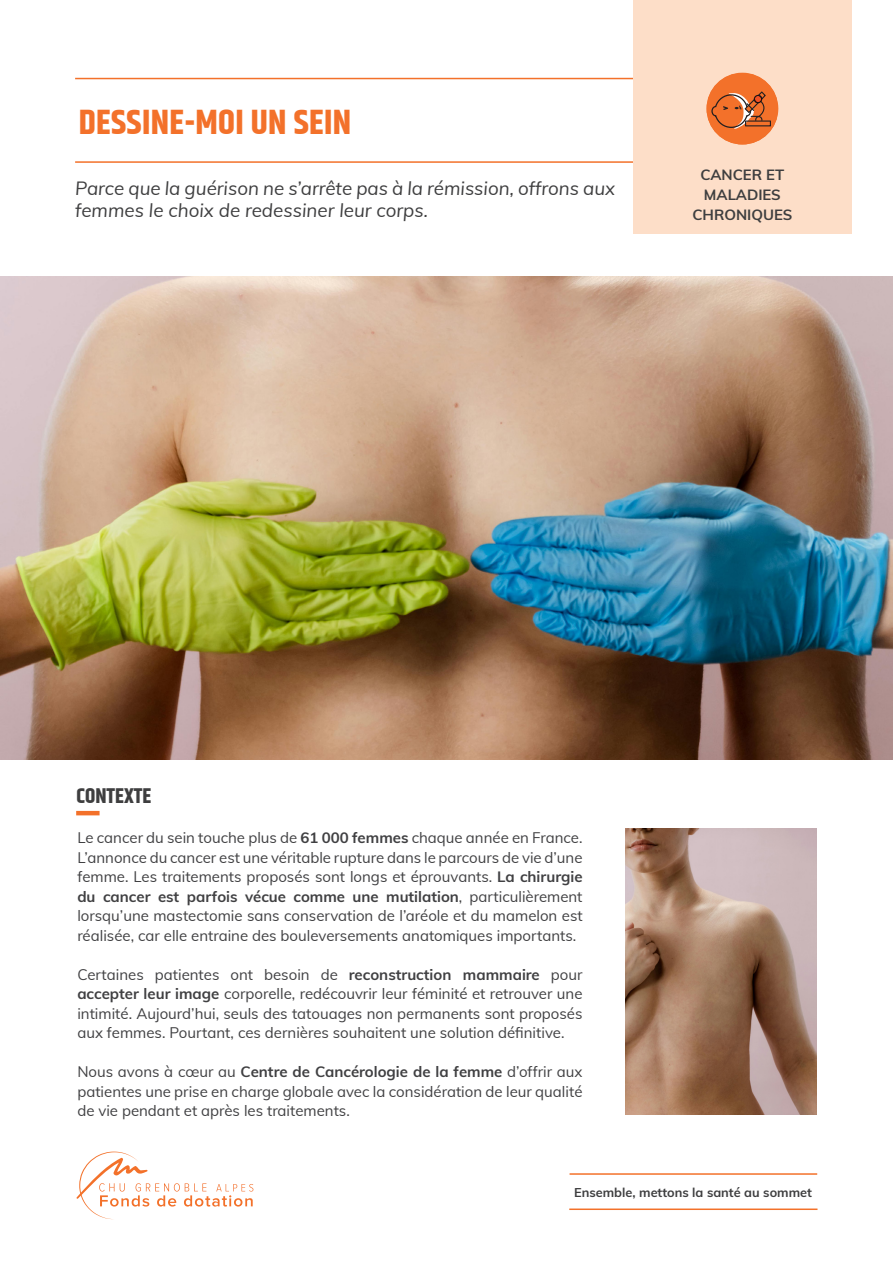
<style>
.page{position:relative;width:893px;height:1263px;background:#fff}
.page>*{position:absolute;margin:0;border:0;box-sizing:border-box;transform-origin:0 0}
.Gros_titre{font:700 34.5px "Khand";letter-spacing:.01em;color:#f3712a}
.Gros_titre-2{font:700 21px "Khand";color:#3e3e3f}
.Appel_aux_dons{font:italic 18.75px/21.8px "Muli";color:#3e3e3f}
.t1{font:15px/19.5px "Muli";color:#404042;text-align:justify}
.t2{font:700 14.85px/20.2px "Muli";color:#3e3e3f;text-align:center}
.Appel_aux_dons-2{font:700 12.75px "Muli";color:#3e3e3f}
.s1{font-weight:700}
</style>
<div class="page">
<hr style="left:75px;top:78px;width:566px;height:1px;background:#f3712a">
<hr style="left:75px;top:161px;width:586px;height:2px;background:#f3712a">
<hr style="left:76px;top:811px;width:24px;height:4px;background:#f3712a">
<div style="left:634px;top:0;width:218px;height:234px;background:#fddec8"></div>
<hr style="left:570px;top:1173px;width:247px;height:2px;background:#f3712a">
<hr style="left:569px;top:1208px;width:248px;height:2px;background:#f3712a">
<svg style="left:76px;top:1151px;width:177px;height:68px"></svg>
<div style="left:707px;top:73px;width:71px;height:71px;background:#f3712a;border-radius:50%"></div>
<svg style="left:711px;top:91px;width:60px;height:40px"></svg>
<img style="left:626px;top:828px;width:190px;height:286px">
<img style="left:0;top:277px;width:893px;height:482px">
<p class="Gros_titre" style="left:79px;top:97px;width:274px">DESSINE-MOI UN SEIN</p>
<p class="Appel_aux_dons" style="left:75px;top:177px;width:542px">Parce que la guérison ne s’arrête pas à la rémission, offrons aux femmes le choix de redessiner leur corps.</p>
<p class="t2" style="left:692px;top:164px;width:102px">CANCER ET<br>MALADIES<br>CHRONIQUES</p>
<p class="Gros_titre-2" style="left:77px;top:780px;width:76px">CONTEXTE</p>
<p class="t1" style="left:77px;top:827px;width:507px">Le cancer du sein touche plus de <span class="s1">61 000 femmes</span> chaque année en France.<br>L’annonce du cancer est une véritable rupture dans le parcours de vie d’une femme. Les traitements proposés sont longs et éprouvants. <span class="s1">La chirurgie du cancer est parfois vécue comme une mutilation</span>, particulièrement lorsqu’une mastectomie sans conservation de l’aréole et du mamelon est réalisée, car elle entraine des bouleversements anatomiques importants.</p>
<p class="t1" style="left:77px;top:964px;width:507px">Certaines patientes ont besoin de <span class="s1">reconstruction mammaire</span> pour <span class="s1">accepter leur image</span> corporelle, redécouvrir leur féminité et retrouver une intimité. Aujourd’hui, seuls des tatouages non permanents sont proposés aux femmes. Pourtant, ces dernières souhaitent une solution définitive.</p>
<p class="t1" style="left:77px;top:1061px;width:507px">Nous avons à cœur au <span class="s1">Centre de Cancérologie de la femme</span> d’offrir aux patientes une prise en charge globale avec la considération de leur qualité de vie pendant et après les traitements.</p>
<p class="Appel_aux_dons-2" style="left:574px;top:1183px;width:239px">Ensemble, mettons la santé au sommet</p>
</div>
